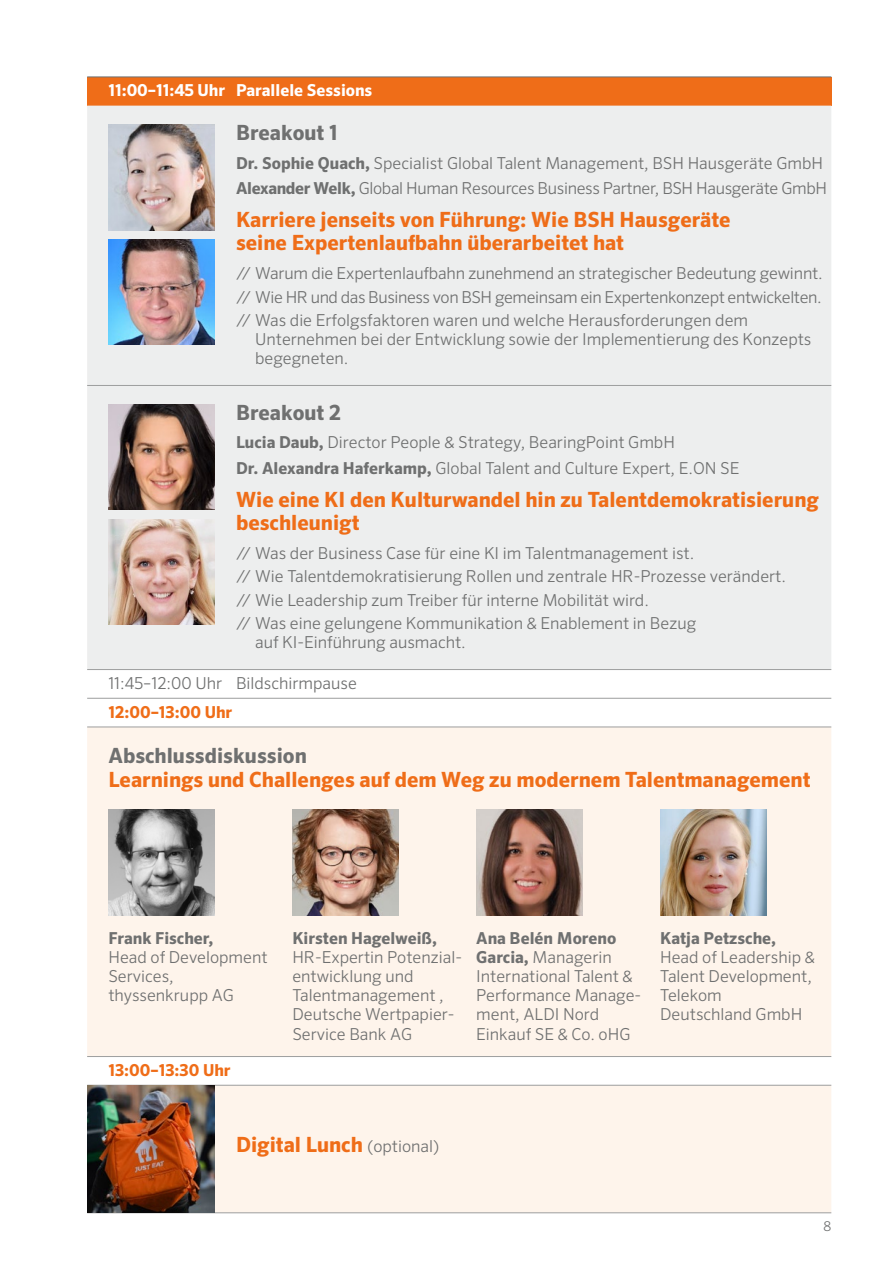
<style>
.page{position:relative;width:893px;height:1263px;background:#fff}
.page>*{position:absolute;margin:0;border:0;box-sizing:border-box;transform-origin:0 0}
.Programm_Titel{font:700 21px/23.4px "Sero Pro";color:#ef6d18}
.Programm_Titel-2{font:700 21px "Sero Pro";color:#6f7070}
.Programm_Referent{font:300 16.5px/19.2px "Sero Pro";color:#6f7070}
.Programm_Inhalte_Unterpunkte{font:300 16.5px/19.2px "Sero Pro";color:#6f7070}
.Programm_Referent-2{font:300 16.5px "Sero Pro";letter-spacing:-.02em;color:#6f7070}
.Programm_Inhalte_Unterpunkte-2{font:300 16.5px "Sero Pro";letter-spacing:-.025em;color:#6f7070}
.Programm_Uhrzeit{font:700 16.5px "Sero Pro";color:#fff}
.Programm_Uhrzeit_grau{font:300 16.5px "Sero Pro";color:#6f7070}
.Programm_Uhrzeit-2{font:700 16.5px "Sero Pro";color:#ef6d18}
.t1{font:300 13.5px "Sero Pro";color:#6f7070}
.s1{font-weight:700}
.s2{color:#6f7070}
.s3{font-weight:300;font-size:16.5px;color:#6f7070}
</style>
<div class="page">
<div style="left:87px;top:77px;width:744px;height:29px;background:#ef6d18"></div>
<div style="left:87px;top:106px;width:744px;height:563px;background:#edeeee"></div>
<svg style="left:87px;top:728px;width:744px;height:484px;background:#fdf4eb"></svg>
<hr style="left:87px;top:1085px;width:149px;height:1px;background:#9d9e9e">
<hr style="left:236px;top:1085px;width:595px;height:1px;background:#9d9e9e">
<hr style="left:87px;top:727px;width:149px;height:1px;background:#9d9e9e">
<hr style="left:236px;top:727px;width:595px;height:1px;background:#9d9e9e">
<hr style="left:87px;top:1212px;width:149px;height:1px;background:#9d9e9e">
<hr style="left:87px;top:1056px;width:149px;height:1px;background:#9d9e9e">
<hr style="left:236px;top:1056px;width:595px;height:1px;background:#9d9e9e">
<hr style="left:236px;top:1212px;width:595px;height:1px;background:#9d9e9e">
<hr style="left:87px;top:77px;width:149px;height:1px;background:#6f7070">
<hr style="left:236px;top:77px;width:595px;height:1px;background:#6f7070">
<hr style="left:236px;top:385px;width:595px;height:1px;background:#9d9e9e">
<hr style="left:87px;top:385px;width:149px;height:1px;background:#9d9e9e">
<hr style="left:87px;top:669px;width:149px;height:1px;background:#9d9e9e">
<hr style="left:236px;top:669px;width:595px;height:1px;background:#9d9e9e">
<hr style="left:87px;top:698px;width:149px;height:1px;background:#9d9e9e">
<hr style="left:236px;top:698px;width:595px;height:1px;background:#9d9e9e">
<img style="left:108px;top:125px;width:107px;height:105px">
<img style="left:108px;top:240px;width:107px;height:105px">
<img style="left:108px;top:405px;width:107px;height:105px">
<img style="left:108px;top:519px;width:107px;height:106px">
<img style="left:108px;top:810px;width:107px;height:105px">
<img style="left:292px;top:810px;width:107px;height:105px">
<img style="left:476px;top:810px;width:107px;height:105px">
<img style="left:660px;top:810px;width:106px;height:105px">
<img style="left:87px;top:1085px;width:128px;height:127px">
<p class="Programm_Uhrzeit" style="left:108px;top:80px;width:265px">11:00–11:45 Uhr Parallele Sessions</p>
<p class="Programm_Titel-2" style="left:236px;top:120px;width:103px">Breakout 1</p>
<p class="Programm_Referent" style="left:236px;top:153px;width:589px"><span class="s1">Dr. Sophie Quach,</span> Specialist Global Talent Management, BSH Hausgeräte GmbH</p>
<p class="Programm_Referent-2" style="left:236px;top:178px;width:593px"><span class="s1">Alexander Welk,</span> Global Human Resources Business Partner, BSH Hausgeräte GmbH</p>
<p class="Programm_Titel" style="left:236px;top:208px;width:496px">Karriere jenseits von Führung: Wie BSH Hausgeräte seine Expertenlaufbahn überarbeitet hat</p>
<p class="Programm_Inhalte_Unterpunkte" style="left:236px;top:264px;width:588px">// Warum die Expertenlaufbahn zunehmend an strategischer Bedeutung gewinnt.</p>
<p class="Programm_Inhalte_Unterpunkte-2" style="left:236px;top:287px;width:587px">// Wie HR und das Business von BSH gemeinsam ein Expertenkonzept entwickelten.</p>
<p class="Programm_Inhalte_Unterpunkte" style="left:255px;top:310px;width:558px;text-indent:-19px">// Was die Erfolgsfaktoren waren und welche Herausforderungen dem<br>Unternehmen bei der Entwicklung sowie der Implementierung des Konzepts begegneten.</p>
<p class="Programm_Titel-2" style="left:236px;top:399px;width:106px">Breakout 2</p>
<p class="Programm_Referent" style="left:236px;top:433px;width:440px"><span class="s1">Lucia Daub,</span> Director People &amp; Strategy, BearingPoint GmbH</p>
<p class="Programm_Referent" style="left:236px;top:458px;width:505px"><span class="s1">Dr. Alexandra Haferkamp,</span> Global Talent and Culture Expert, E.ON SE</p>
<p class="Programm_Titel" style="left:236px;top:488px;width:584px">Wie eine KI den Kulturwandel hin zu Talentdemokratisierung beschleunigt</p>
<p class="Programm_Inhalte_Unterpunkte" style="left:236px;top:543px;width:460px">// Was der Business Case für eine KI im Talentmanagement ist.</p>
<p class="Programm_Inhalte_Unterpunkte" style="left:236px;top:567px;width:552px">// Wie Talentdemokratisierung Rollen und zentrale HR-Prozesse verändert.</p>
<p class="Programm_Inhalte_Unterpunkte" style="left:236px;top:590px;width:414px">// Wie Leadership zum Treiber für interne Mobilität wird.</p>
<p class="Programm_Inhalte_Unterpunkte" style="left:255px;top:613px;width:443px;text-indent:-19px">// Was eine gelungene Kommunikation &amp; Enablement in Bezug auf KI-Einführung ausmacht.</p>
<p class="Programm_Uhrzeit_grau" style="left:108px;top:673px;width:250px">11:45–12:00 Uhr Bildschirmpause</p>
<p class="Programm_Uhrzeit-2" style="left:108px;top:702px;width:125px">12:00–13:00 Uhr</p>
<p class="Programm_Titel" style="left:108px;top:744px;width:703px"><span class="s2">Abschlussdiskussion<br></span>Learnings und Challenges auf dem Weg zu modernem Talentmanagement</p>
<p class="Programm_Referent" style="left:108px;top:928px;width:161px"><span class="s1">Frank Fischer,<br></span>Head of Development<br>Services, thyssenkrupp AG</p>
<p class="Programm_Referent" style="left:292px;top:928px;width:171px"><span class="s1">Kirsten Hagelweiß,<br></span>HR-Expertin Potenzial&shy;entwicklung und<br>Talentmanagement ,<br>Deutsche Wertpapier-<br>Service Bank AG</p>
<p class="Programm_Referent" style="left:476px;top:928px;width:167px"><span class="s1">Ana Belén Moreno<br>Garcia,</span> Managerin<br>International Talent &amp;<br>Performance Manage&shy;ment, ALDI Nord<br>Einkauf SE &amp; Co. oHG</p>
<p class="Programm_Referent" style="left:660px;top:928px;width:156px"><span class="s1">Katja Petzsche,<br></span>Head of Leadership &amp;<br>Talent Development,<br>Telekom<br>Deutschland GmbH</p>
<p class="Programm_Uhrzeit-2" style="left:108px;top:1060px;width:124px">13:00–13:30 Uhr</p>
<p class="Programm_Titel" style="left:236px;top:1133px;width:205px">Digital Lunch <span class="s3">(optional)</span></p>
<p class="t1" style="left:823px;top:1218px;width:9px">8</p>
</div>
